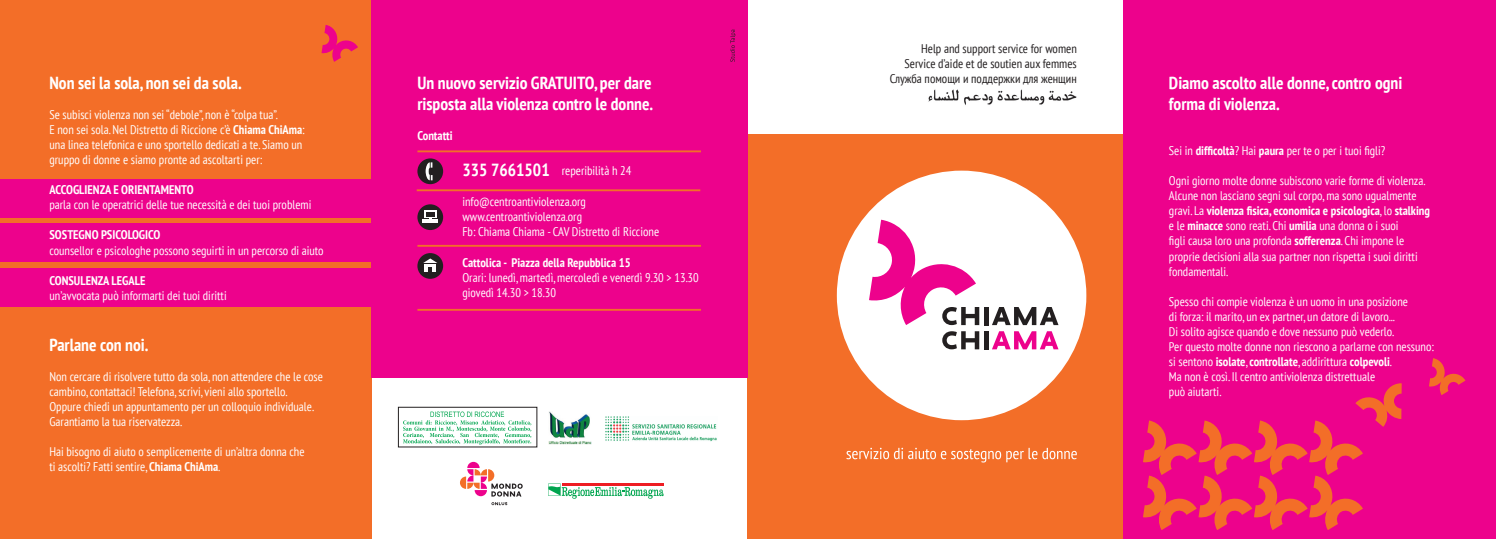
<style>
.page{position:relative;width:1496px;height:539px;background:#fff}
.page>*{position:absolute;margin:0;border:0;box-sizing:border-box;transform-origin:0 0}
.t1{font:700 condensed 17.5px/21px "PT Sans";color:#fff}
.t2{font:condensed 12.5px/15px "PT Sans";color:#fff}
.t3{font:700 condensed 12.5px "PT Sans";color:#fff}
.t4{font:condensed 12.5px/15px "PT Sans";color:#231f20;text-align:right}
.s1{font-weight:700}
</style>
<div class="page">
<div style="left:398px;top:407px;width:139px;height:40px;border:1px solid #231f20"></div>
<svg style="left:548px;top:483px;width:115px;height:15px"></svg>
<svg style="left:460px;top:462px;width:62px;height:34px"></svg>
<svg style="left:491px;top:502px;width:16px;height:3px"></svg>
<div style="left:747px;top:135px;width:376px;height:404px;background:#f36e28"></div>
<div style="left:0;top:0;width:371px;height:539px;background:#f36e28"></div>
<div style="left:1123px;top:0;width:372px;height:539px;background:#ed028c"></div>
<div style="left:371px;top:0;width:376px;height:377px;background:#ed028c"></div>
<div style="left:0;top:179px;width:371px;height:38px;background:#ed028c"></div>
<div style="left:0;top:224px;width:371px;height:38px;background:#ed028c"></div>
<div style="left:0;top:268px;width:371px;height:38px;background:#ed028c"></div>
<svg style="left:1143px;top:383px;width:258px;height:147px"></svg>
<svg style="left:1429px;top:358px;width:36px;height:37px"></svg>
<svg style="left:321px;top:25px;width:37px;height:37px"></svg>
<svg style="left:846px;top:447px;width:230px;height:15px"></svg>
<hr style="left:417px;top:150px;width:284px;height:2px;background:#f36e28">
<hr style="left:417px;top:189px;width:283px;height:2px;background:#f36e28">
<hr style="left:417px;top:245px;width:284px;height:2px;background:#f36e28">
<hr style="left:417px;top:309px;width:284px;height:2px;background:#f36e28">
<svg style="left:417px;top:204px;width:26px;height:26px"></svg>
<svg style="left:424px;top:210px;width:12px;height:8px"></svg>
<svg style="left:426px;top:212px;width:8px;height:7px"></svg>
<hr style="left:422px;top:219px;width:16px;height:3px;background:#fff">
<div style="left:417px;top:253px;width:26px;height:26px;background:#231f20;border-radius:50%"></div>
<svg style="left:423px;top:258px;width:14px;height:14px"></svg>
<div style="left:417px;top:158px;width:26px;height:26px;background:#231f20;border-radius:50%"></div>
<svg style="left:425px;top:162px;width:7px;height:18px"></svg>
<div style="left:836px;top:170px;width:250px;height:250px;background:#fff;border-radius:50%"></div>
<hr style="left:984px;top:307px;width:4px;height:18px;background:#231f20">
<svg style="left:992px;top:307px;width:66px;height:18px"></svg>
<svg style="left:942px;top:331px;width:37px;height:18px"></svg>
<hr style="left:984px;top:331px;width:4px;height:18px;background:#231f20">
<svg style="left:992px;top:331px;width:66px;height:18px"></svg>
<svg style="left:869px;top:220px;width:110px;height:105px"></svg>
<img style="left:606px;top:417px;width:111px;height:24px">
<svg style="left:403px;top:411px;width:128px;height:33px"></svg>
<img style="left:548px;top:411px;width:43px;height:33px">
<img style="left:928px;top:89px;width:149px;height:16px">
<svg style="left:730px;top:30px;width:6px;height:32px"></svg>
<h1 class="t1" style="left:49px;top:72px;width:193px">Non sei la sola, non sei da sola.</h1>
<p class="t2" style="left:49px;top:107px;width:257px">Se subisci violenza non sei “debole”, non è “colpa tua”.<br>E non sei sola. Nel Distretto di Riccione c’è <span class="s1">Chiama ChiAma</span>: una linea telefonica e uno sportello dedicati a te. Siamo un gruppo di donne e siamo pronte ad ascoltarti per:</p>
<p class="t3" style="left:49px;top:182px;width:146px">ACCOGLIENZA E ORIENTAMENTO</p>
<p class="t2" style="left:49px;top:197px;width:263px">parla con le operatrici delle tue necessità e dei tuoi problemi</p>
<p class="t3" style="left:49px;top:227px;width:112px">SOSTEGNO PSICOLOGICO</p>
<p class="t2" style="left:49px;top:242px;width:276px">counsellor e psicologhe possono seguirti in un percorso di aiuto</p>
<p class="t3" style="left:49px;top:272px;width:97px">CONSULENZA LEGALE</p>
<p class="t2" style="left:49px;top:287px;width:179px">un’avvocata può informarti dei tuoi diritti</p>
<h1 class="t1" style="left:49px;top:333px;width:100px">Parlane con noi.</h1>
<p class="t2" style="left:49px;top:368px;width:275px">Non cercare di risolvere tutto da sola, non attendere che le cose cambino, contattaci! Telefona, scrivi, vieni allo sportello.<br>Oppure chiedi un appuntamento per un colloquio individuale.<br>Garantiamo la tua riservatezza.</p>
<p class="t2" style="left:49px;top:443px;width:257px">Hai bisogno di aiuto o semplicemente di un’altra donna che ti ascolti? Fatti sentire, <span class="s1">Chiama ChiAma</span>.</p>
<h1 class="t1" style="left:417px;top:72px;width:237px">Un nuovo servizio GRATUITO, per dare risposta alla violenza contro le donne.</h1>
<p class="t3" style="left:417px;top:128px;width:37px">Contatti</p>
<h1 class="t1" style="left:462px;top:159px;width:89px">335 7661501</h1>
<p class="t2" style="left:462px;top:194px;width:198px">info@centroantiviolenza.org www.centroantiviolenza.org<br>Fb: Chiama Chiama - CAV Distretto di Riccione</p>
<p class="t3" style="left:462px;top:254px;width:170px">Cattolica - Piazza della Repubblica 15</p>
<p class="t2" style="left:462px;top:269px;width:238px">Orari: lunedì, martedì, mercoledì e venerdì 9.30 &gt; 13.30 giovedì 14.30 &gt; 18.30</p>
<p class="t2" style="left:562px;top:162px;width:71px">reperibilità h 24</p>
<p class="t4" style="left:889px;top:41px;width:188px">Help and support service for women<br>Service d’aide et de soutien aux femmes<br>Служба помощи и поддержки для женщин</p>
<h1 class="t1" style="left:1168px;top:72px;width:235px">Diamo ascolto alle donne, contro ogni forma di violenza.</h1>
<p class="t2" style="left:1168px;top:143px;width:218px">Sei in <span class="s1">difficoltà</span>? Hai <span class="s1">paura</span> per te o per i tuoi figli?</p>
<p class="t2" style="left:1168px;top:173px;width:262px">Ogni giorno molte donne subiscono varie forme di violenza.<br>Alcune non lasciano segni sul corpo, ma sono ugualmente gravi. La <span class="s1">violenza fisica, economica e psicologica</span>, lo <span class="s1">stalking </span>e le <span class="s1">minacce</span> sono reati. Chi <span class="s1">umilia</span> una donna o i suoi<br>figli causa loro una profonda <span class="s1">sofferenza</span>. Chi impone le proprie decisioni alla sua partner non rispetta i suoi diritti fondamentali.</p>
<p class="t2" style="left:1168px;top:293px;width:266px">Spesso chi compie violenza è un uomo in una posizione<br>di forza: il marito, un ex partner, un datore di lavoro...<br>Di solito agisce quando e dove nessuno può vederlo.<br>Per questo molte donne non riescono a parlarne con nessuno: si sentono <span class="s1">isolate</span>, <span class="s1">controllate</span>, addirittura <span class="s1">colpevoli</span>.<br>Ma non è così. Il centro antiviolenza distrettuale<br>può aiutarti.</p>
</div>
